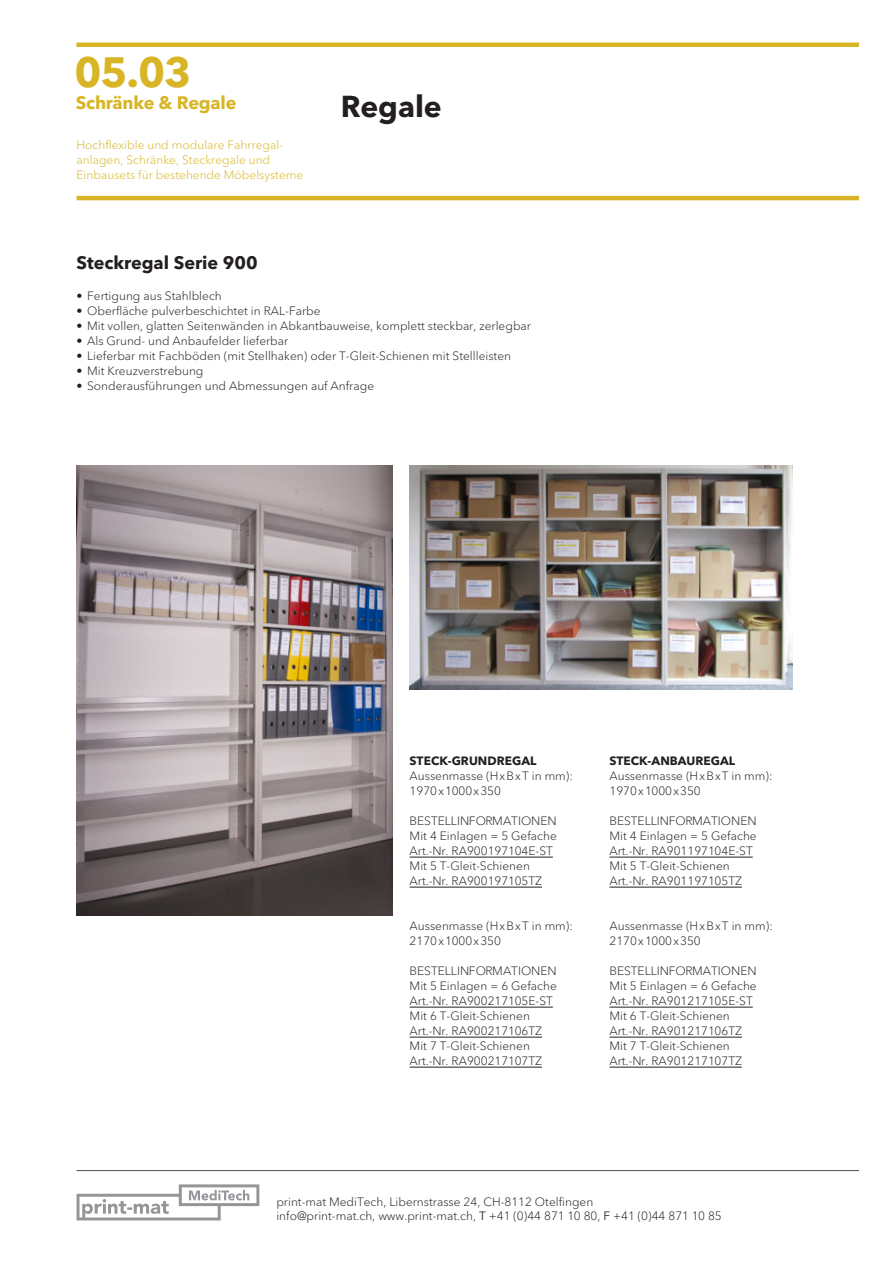
<style>
.page{position:relative;width:893px;height:1263px;background:#fff}
.page>*{position:absolute;margin:0;border:0;box-sizing:border-box;transform-origin:0 0}
.t1{font:700 42px "Avenir Next LT Pro";color:#d8b524}
.t2{font:700 30px "Avenir Next LT Pro";color:#231f20}
.t3{font:700 18px "Avenir Next LT Pro";color:#231f20}
.t4{font:700 18px "Avenir Next LT Pro";letter-spacing:-.01em;color:#d8b524}
.t5{font:300 12px/15px "Avenir Next LT Pro";color:#231f20}
.t6{font:300 12px/15px "Avenir Next LT Pro";color:#d8b524}
.t7{font:700 12px "Avenir Next LT Pro";letter-spacing:.005em;color:#231f20}
.s1{font-weight:400}
</style>
<div class="page">
<hr style="left:77px;top:1170px;width:782px;height:1px;background:#57585a">
<hr style="left:77px;top:43px;width:782px;height:4px;background:#d8b524">
<hr style="left:77px;top:196px;width:782px;height:4px;background:#d8b524">
<svg style="left:77px;top:1184px;width:182px;height:36px"></svg>
<hr style="left:410px;top:857px;width:143px;height:1px;background:#231f20">
<hr style="left:410px;top:887px;width:132px;height:1px;background:#231f20">
<hr style="left:410px;top:1007px;width:143px;height:1px;background:#231f20">
<hr style="left:410px;top:1037px;width:132px;height:1px;background:#231f20">
<hr style="left:410px;top:1067px;width:132px;height:1px;background:#231f20">
<hr style="left:609px;top:857px;width:144px;height:1px;background:#231f20">
<hr style="left:609px;top:887px;width:133px;height:1px;background:#231f20">
<hr style="left:609px;top:1007px;width:144px;height:1px;background:#231f20">
<hr style="left:609px;top:1037px;width:133px;height:1px;background:#231f20">
<hr style="left:609px;top:1067px;width:133px;height:1px;background:#231f20">
<img style="left:410px;top:465px;width:382px;height:224px">
<img style="left:77px;top:465px;width:316px;height:450px">
<h1 class="t1" style="left:74px;top:47px;width:118px">05.03</h1>
<h3 class="t4" style="left:76px;top:91px;width:162px">Schränke &amp; Regale</h3>
<p class="t6" style="left:77px;top:137px;width:228px">Hochflexible und modulare Fahrregal&shy;anlagen, Schränke, Steckregale und<br>Einbausets für bestehende Möbelsysteme</p>
<h2 class="t2" style="left:341px;top:88px;width:102px">Regale</h2>
<h3 class="t3" style="left:77px;top:251px;width:183px">Steckregal Serie 900</h3>
<p class="t5" style="left:77px;top:288px;width:147px">• Fertigung aus Stahlblech</p>
<p class="t5" style="left:77px;top:303px;width:246px">• Oberfläche pulverbeschichtet in RAL-Farbe</p>
<p class="t5" style="left:77px;top:318px;width:456px">• Mit vollen, glatten Seitenwänden in Abkantbauweise, komplett steckbar, zerlegbar</p>
<p class="t5" style="left:77px;top:333px;width:213px">• Als Grund- und Anbaufelder lieferbar</p>
<p class="t5" style="left:77px;top:348px;width:436px">• Lieferbar mit Fachböden (mit Stellhaken) oder T-Gleit-Schienen mit Stellleisten</p>
<p class="t5" style="left:77px;top:363px;width:128px">• Mit Kreuzverstrebung</p>
<p class="t5" style="left:77px;top:378px;width:299px">• Sonderausführungen und Abmessungen auf Anfrage</p>
<p class="t7" style="left:410px;top:754px;width:128px">STECK-GRUNDREGAL</p>
<p class="t5" style="left:410px;top:768px;width:165px">Aussenmasse (HxBxT in mm):<br>1970x1000x350</p>
<p class="t5" style="left:410px;top:813px;width:149px">BESTELLINFORMATIONEN<br>Mit 4 Einlagen = 5 Gefache<br>Art.-Nr. RA900197104E-ST<br>Mit 5 T-Gleit-Schienen<br>Art.-Nr. RA900197105TZ</p>
<p class="t5" style="left:410px;top:918px;width:165px">Aussenmasse (HxBxT in mm):<br>2170x1000x350</p>
<p class="t5" style="left:410px;top:963px;width:149px">BESTELLINFORMATIONEN<br>Mit 5 Einlagen = 6 Gefache<br>Art.-Nr. RA900217105E-ST<br>Mit 6 T-Gleit-Schienen<br>Art.-Nr. RA900217106TZ<br>Mit 7 T-Gleit-Schienen<br>Art.-Nr. RA900217107TZ</p>
<p class="t7" style="left:609px;top:754px;width:127px">STECK-ANBAUREGAL</p>
<p class="t5" style="left:609px;top:768px;width:165px">Aussenmasse (HxBxT in mm):<br>1970x1000x350</p>
<p class="t5" style="left:609px;top:813px;width:149px">BESTELLINFORMATIONEN<br>Mit 4 Einlagen = 5 Gefache<br>Art.-Nr. RA901197104E-ST<br>Mit 5 T-Gleit-Schienen<br>Art.-Nr. RA901197105TZ</p>
<p class="t5" style="left:609px;top:918px;width:165px">Aussenmasse (HxBxT in mm):<br>2170x1000x350</p>
<p class="t5" style="left:609px;top:963px;width:149px">BESTELLINFORMATIONEN<br>Mit 5 Einlagen = 6 Gefache<br>Art.-Nr. RA901217105E-ST<br>Mit 6 T-Gleit-Schienen<br>Art.-Nr. RA901217106TZ<br>Mit 7 T-Gleit-Schienen<br>Art.-Nr. RA901217107TZ</p>
<p class="t5" style="left:276px;top:1194px;width:447px;line-height:14.2px">print-mat MediTech, Libernstrasse 24, CH-8112 Otelfingen<br>info@print-mat.ch, www.print-mat.ch, <span class="s1">T</span> +41 (0)44 871 10 80, <span class="s1">F</span> +41 (0)44 871 10 85</p>
</div>
